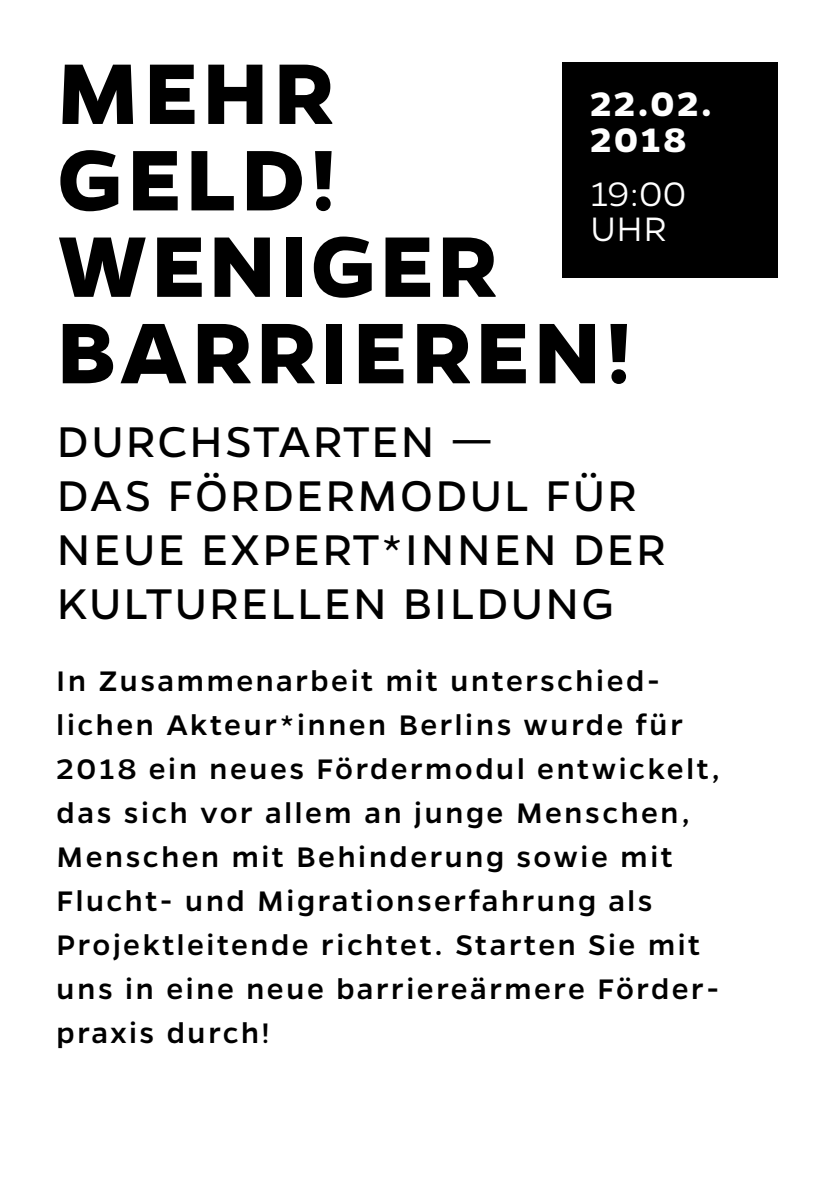
<style>
.page{position:relative;width:840px;height:1191px;background:#fff}
.page>*{position:absolute;margin:0;border:0;box-sizing:border-box;transform-origin:0 0}
.t1{font:700 97.2px/86.4px "Gentona";letter-spacing:.045em;color:#000}
.t2{font:48.6px/54px "Gentona";letter-spacing:.045em;color:#000}
.t3{font:700 38.4px/35.2px "Gentona";letter-spacing:.08em;color:#fff}
.t4{font:300 38.4px/35.2px "Gentona";letter-spacing:.005em;color:#fff}
.t5{font:500 32px/44px "Gentona";letter-spacing:.08em;color:#000}
</style>
<div class="page">
<div style="left:561px;top:62px;width:216px;height:216px;background:#000"></div>
<h1 class="t1" style="left:57px;top:49px;width:575px">MEHR<br>GELD!<br>WENIGER<br>BARRIEREN!</h1>
<p class="t3" style="left:590px;top:86px;width:123px">22.02.<br>2018</p>
<p class="t4" style="left:590px;top:176px;width:97px">19:00<br>UHR</p>
<h2 class="t2" style="left:57px;top:414px;width:609px">DURCHSTARTEN —<br>DAS FÖRDERMODUL FÜR<br>NEUE EXPERT*INNEN DER<br>KULTURELLEN BILDUNG</h2>
<p class="t5" style="left:57px;top:659px;width:664px">In Zusammenarbeit mit unterschied&shy;lichen Akteur*innen Berlins wurde für 2018 ein neues Fördermodul entwickelt, das sich vor allem an junge Menschen, Menschen mit Behinderung sowie mit Flucht- und Migrationserfahrung als Projektleitende richtet. Starten Sie mit uns in eine neue barriereärmere Förder&shy;praxis durch!</p>
</div>
